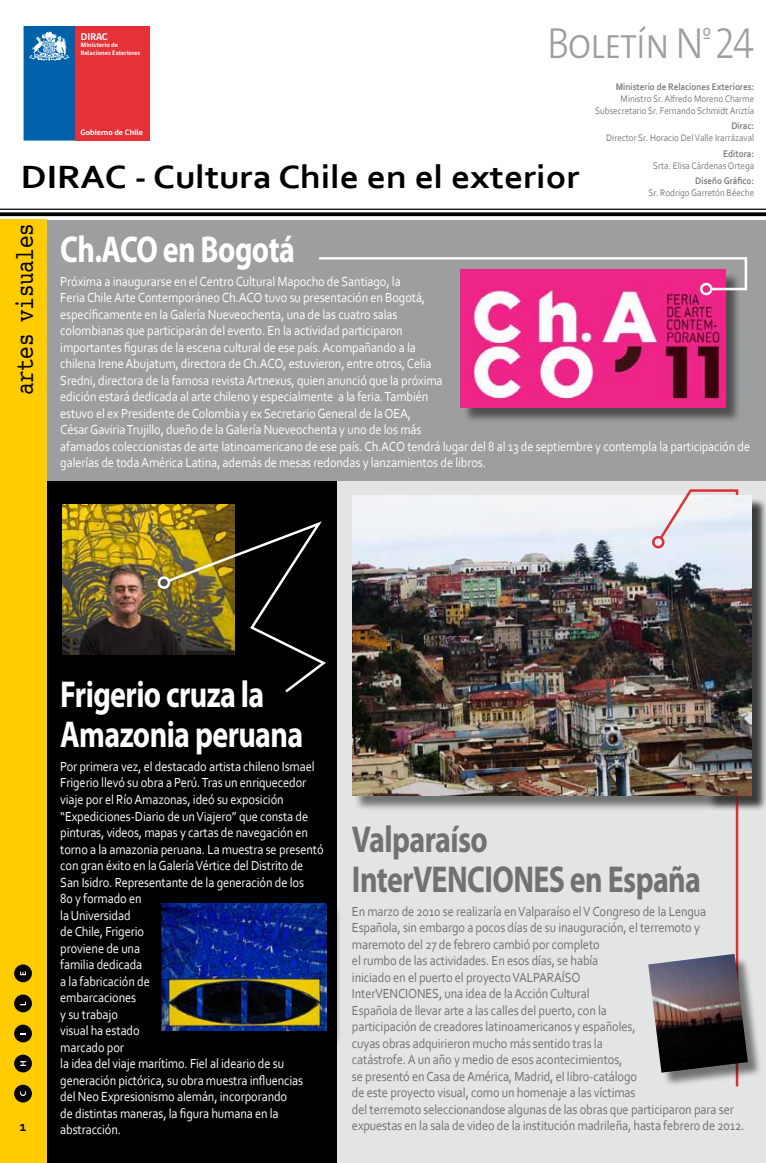
<style>
.page{position:relative;width:766px;height:1163px;background:#fff}
.page>*{position:absolute;margin:0;border:0;box-sizing:border-box;transform-origin:0 0}
.t1{font:43.75px "The Mix Light Caps";letter-spacing:-.04em;color:#9c9e9f;scale:.9 1}
.t2{font:700 37.5px/40px "Myriad Pro";letter-spacing:-.02em;color:#fff;scale:.8 1}
.t3{font:700 37.5px/40px "Myriad Pro";letter-spacing:-.02em;color:#707172;scale:.8 1}
.t4{font:700 33.75px "Corbel";color:#000;scale:1.11 1}
.t5{font:26.38px "Courier";letter-spacing:-.02em;color:#000;scale:.8 1}
.t6{font:700 15px "Corbel";color:#000;scale:.9 1}
.t7{font:13.75px/16.5px "Corbel";letter-spacing:-.01em;color:#fff;scale:.9 1}
.t8{font:13.75px/16.5px "Corbel";letter-spacing:-.01em;color:#707172;scale:.9 1}
.t9{font:700 10.12px "gob CL";color:#fff}
.t10{font:10px/12px "Corbel";color:#7b7c7e;text-align:right;scale:.9 1}
.t11{font:700 10px "Corbel";color:#7b7c7e;scale:.9 1}
.t12{font:700 8.12px "gob CL";color:#fff}
.t13{font:700 6.5px/7.9px "gob CL";color:#fff}
</style>
<div class="page">
<svg style="left:0;top:212px;width:765px;height:4px;background:#181818"></svg>
<hr style="left:0;top:208px;width:765px;height:2px;background:#000">
<div style="left:46px;top:220px;width:719px;height:261px;background:#9c9e9f"></div>
<div style="left:46px;top:481px;width:292px;height:681px;background:#000"></div>
<div style="left:338px;top:481px;width:427px;height:681px;background:#e3e4e4"></div>
<div style="left:462px;top:271px;width:278px;height:152px;background:#000;opacity:.5"></div>
<img style="left:460px;top:291px;width:265px;height:116px">
<div style="left:163px;top:905px;width:178px;height:141px;background:#000;opacity:.5"></div>
<img style="left:161px;top:903px;width:165px;height:127px">
<img style="left:62px;top:504px;width:173px;height:150px">
<div style="left:354px;top:497px;width:411px;height:313px;background:#000;opacity:.5"></div>
<img style="left:352px;top:495px;width:305px;height:300px">
<div style="left:75px;top:26px;width:74px;height:114px;background:#e53138"></div>
<svg style="left:24px;top:26px;width:51px;height:114px;background:#146caf"></svg>
<div style="left:0;top:220px;width:46px;height:942px;background:#fc0"></div>
<div style="left:14px;top:1084px;width:18px;height:18px;background:#000;border-radius:50%"></div>
<div style="left:14px;top:1054px;width:18px;height:18px;background:#000;border-radius:50%"></div>
<div style="left:14px;top:1024px;width:18px;height:18px;background:#000;border-radius:50%"></div>
<div style="left:14px;top:994px;width:18px;height:18px;background:#000;border-radius:50%"></div>
<div style="left:14px;top:964px;width:18px;height:18px;background:#000;border-radius:50%"></div>
<svg style="left:20px;top:1091px;width:6px;height:4px"></svg>
<svg style="left:20px;top:1061px;width:6px;height:4px"></svg>
<svg style="left:20px;top:971px;width:6px;height:4px"></svg>
<img style="left:165px;top:518px;width:161px;height:175px">
<div style="left:158px;top:576px;width:12px;height:12px;border:2px solid #fff;border-radius:50%"></div>
<img style="left:657px;top:489px;width:82px;height:464px">
<div style="left:651px;top:536px;width:13px;height:12px;border:2px solid #de3037;border-radius:50%"></div>
<div style="left:650px;top:956px;width:112px;height:131px;background:#000;opacity:.5"></div>
<img style="left:648px;top:953px;width:99px;height:119px">
<div style="left:706px;top:497px;width:59px;height:313px;background:#000;opacity:.5"></div>
<img style="left:704px;top:495px;width:47px;height:300px">
<svg style="left:319px;top:257px;width:429px;height:34px"></svg>
<div style="left:699px;top:283px;width:13px;height:12px;border:2px solid #fff;border-radius:50%"></div>
<h1 class="t1" style="left:547px;top:7px;width:231px">Boletín N<sup>º</sup> 24</h1>
<p class="t11" style="left:615px;top:80px;width:155px">Ministerio de Relaciones Exteriores:</p>
<p class="t10" style="left:595px;top:92px;width:178px">Ministro Sr. Alfredo Moreno Charme<br>Subsecretario Sr. Fernando Schmidt Ariztía</p>
<p class="t11" style="left:731px;top:119px;width:27px">Dirac:</p>
<p class="t10" style="left:606px;top:131px;width:166px">Director Sr. Horacio Del Valle Irarrázaval</p>
<p class="t11" style="left:722px;top:147px;width:36px">Editora:</p>
<p class="t10" style="left:653px;top:159px;width:114px">Srta. Elisa Cárdenas Ortega</p>
<p class="t11" style="left:695px;top:175px;width:67px">Diseño Gráfico:</p>
<p class="t10" style="left:648px;top:187px;width:119px">Sr. Rodrigo Garretón Béeche</p>
<p class="t9" style="left:81px;top:29px;width:29px">DIRAC</p>
<p class="t13" style="left:81px;top:41px;width:61px">Ministerio de<br>Relaciones Exteriores</p>
<p class="t12" style="left:81px;top:127px;width:64px">Gobierno de Chile</p>
<h3 class="t4" style="left:21px;top:156px;width:504px">DIRAC - Cultura Chile en el exterior</h3>
<h3 class="t5" style="left:4px;top:395px;width:216px;rotate:-90deg">artes visuales</h3>
<h2 class="t2" style="left:60px;top:228px;width:295px">Ch.ACO en Bogotá</h2>
<p class="t7" style="left:60px;top:272px;width:767px">Próxima a inaugurarse en el Centro Cultural Mapocho de Santiago, la<br>Feria Chile Arte Contemporáneo Ch.ACO tuvo su presentación en Bogotá,<br>específicamente en la Galería Nueveochenta, una de las cuatro salas<br>colombianas que participarán del evento. En la actividad participaron<br>importantes figuras de la escena cultural de ese país. Acompañando a la<br>chilena Irene Abujatum, directora de Ch.ACO, estuvieron, entre otros, Celia<br>Sredni, directora de la famosa revista Artnexus, quien anunció que la próxima<br>edición estará dedicada al arte chileno y especialmente a la feria. También<br>estuvo el ex Presidente de Colombia y ex Secretario General de la OEA,<br>César Gaviria Trujillo, dueño de la Galería Nueveochenta y uno de los más<br>afamados coleccionistas de arte latinoamericano de ese país. Ch.ACO tendrá lugar del 8 al 13 de septiembre y contempla la participación de galerías de toda América Latina, además de mesas redondas y lanzamientos de libros.</p>
<p class="t6" style="left:20px;top:1116px;width:9px">1</p>
<h2 class="t2" style="left:60px;top:673px;width:305px">Frigerio cruza la<br>Amazonia peruana</h2>
<p class="t7" style="left:60px;top:757px;width:294px">Por primera vez, el destacado artista chileno Ismael<br>Frigerio llevó su obra a Perú. Tras un enriquecedor viaje por el Río Amazonas, ideó su exposición “Expediciones-Diario de un Viajero” que consta de pinturas, videos, mapas y cartas de navegación en torno a la amazonia peruana. La muestra se presentó con gran éxito en la Galería Vértice del Distrito de<br>San Isidro. Representante de la generación de los<br>80 y formado en<br>la Universidad<br>de Chile, Frigerio<br>proviene de una<br>familia dedicada<br>a la fabricación de<br>embarcaciones<br>y su trabajo<br>visual ha estado<br>marcado por<br>la idea del viaje marítimo. Fiel al ideario de su generación pictórica, su obra muestra influencias<br>del Neo Expresionismo alemán, incorporando<br>de distintas maneras, la figura humana en la abstracción.</p>
<h2 class="t3" style="left:352px;top:818px;width:438px">Valparaíso<br>InterVENCIONES en España</h2>
<p class="t8" style="left:352px;top:902px;width:437px">En marzo de 2010 se realizaría en Valparaíso el V Congreso de la Lengua Española, sin embargo a pocos días de su inauguración, el terremoto y maremoto del 27 de febrero cambió por completo<br>el rumbo de las actividades. En esos días, se había<br>iniciado en el puerto el proyecto VALPARAÍSO<br>InterVENCIONES, una idea de la Acción Cultural<br>Española de llevar arte a las calles del puerto, con la<br>participación de creadores latinoamericanos y españoles,<br>cuyas obras adquirieron mucho más sentido tras la<br>catástrofe. A un año y medio de esos acontecimientos,<br>se presentó en Casa de América, Madrid, el libro-catálogo<br>de este proyecto visual, como un homenaje a las víctimas<br>del terremoto seleccionandose algunas de las obras que participaron para ser expuestas en la sala de video de la institución madrileña, hasta febrero de 2012.</p>
</div>
